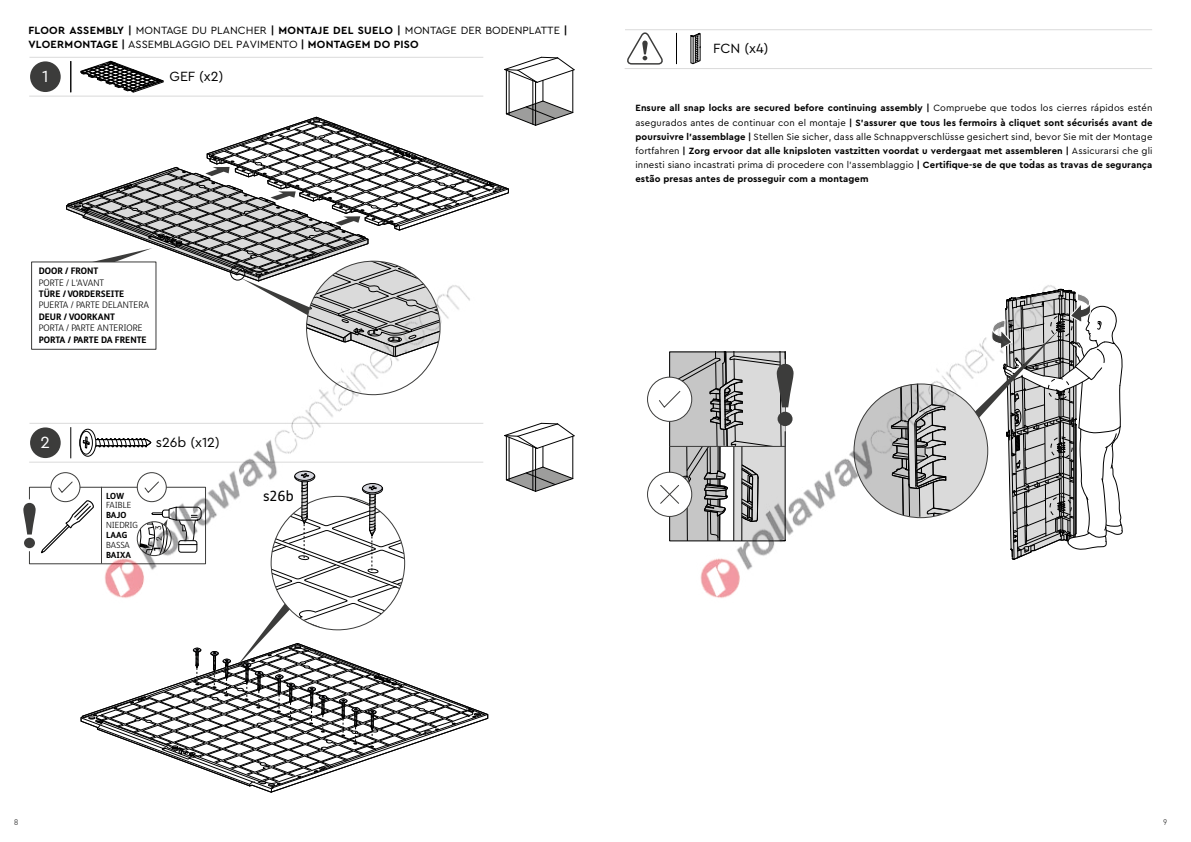
<style>
.page{position:relative;width:1191px;height:842px;background:#fff}
.page>*{position:absolute;margin:0;border:0;box-sizing:border-box;transform-origin:0 0}
.t1{font:17px "Cera Pro";color:#fff}
.t2{font:14.2px "FS Me Pro";color:#000}
.t3{font:14px "Cera Pro";color:#000}
.t4{font:11px "Cera Pro";color:#000}
.t5{font:700 11px "Cera PRO";letter-spacing:.025em;color:#000}
.t6{font:700 9.5px/14.2px "Cera PRO";letter-spacing:.01em;color:#000}
.t7{font:9.5px "Cera Pro";letter-spacing:.01em;color:#000}
.t8{font:700 9px "FS Me Pro";color:#000}
.t9{font:300 9px "FS Me Pro";color:#000}
.t10{font:300 8.5px "FS Me Pro";color:#000}
.t11{font:700 8.5px "FS Me Pro";color:#000}
.t12{font:8.5px "Cera Pro";color:#000}
.t13{font:300 8px "DIN";color:#000}
.s1{font-family:"Cera PRO";font-weight:700}
.s2{font-family:"Cera Pro";font-weight:400}
.s3{font-family:"Cera PRO";font-weight:700;font-size:10.7px}
</style>
<div class="page">
<svg style="left:23px;top:57px;width:551px;height:735px"></svg>
<svg style="left:690px;top:33px;width:10px;height:31px"></svg>
<svg style="left:627px;top:32px;width:36px;height:33px"></svg>
<hr style="left:676px;top:33px;width:1px;height:31px;background:#000">
<hr style="left:624px;top:68px;width:528px;height:1px;background:#dadada">
<hr style="left:625px;top:29px;width:527px;height:1px;background:#dadada">
<img style="left:43px;top:281px;width:498px;height:491px">
<img style="left:647px;top:285px;width:476px;height:313px">
<p class="t4" style="left:28px;top:23px;width:540px"><span class="s1">FLOOR ASSEMBLY |</span> MONTAGE DU PLANCHER <span class="s1">| MONTAJE DEL SUELO |</span> MONTAGE DER BODENPLATTE <span class="s1">|</span></p>
<p class="t5" style="left:28px;top:37px;width:392px">VLOERMONTAGE | <span class="s2">ASSEMBLAGGIO DEL PAVIMENTO</span> | MONTAGEM DO PISO</p>
<h3 class="t3" style="left:170px;top:67px;width:55px">GEF (x2)</h3>
<h1 class="t1" style="left:42px;top:65px;width:8px">1</h1>
<p class="t8" style="left:39px;top:264px;width:61px">DOOR / FRONT</p>
<p class="t9" style="left:39px;top:276px;width:67px">PORTE / L'AVANT</p>
<p class="t8" style="left:39px;top:287px;width:87px">TÜRE / VORDERSEITE</p>
<p class="t9" style="left:39px;top:299px;width:112px">PUERTA / PARTE DELANTERA</p>
<p class="t8" style="left:39px;top:310px;width:78px">DEUR / VOORKANT</p>
<p class="t9" style="left:39px;top:322px;width:105px">PORTA / PARTE ANTERIORE</p>
<p class="t8" style="left:39px;top:332px;width:109px">PORTA / PARTE DA FRENTE</p>
<h1 class="t1" style="left:41px;top:431px;width:11px">2</h1>
<h3 class="t3" style="left:156px;top:433px;width:66px">s26b (x12)</h3>
<p class="t11" style="left:106px;top:489px;width:20px">LOW</p>
<p class="t10" style="left:106px;top:500px;width:27px">FAIBLE</p>
<p class="t11" style="left:106px;top:509px;width:22px">BAJO</p>
<p class="t10" style="left:106px;top:519px;width:34px">NIEDRIG</p>
<p class="t11" style="left:106px;top:529px;width:23px">LAAG</p>
<p class="t10" style="left:106px;top:539px;width:25px">BASSA</p>
<p class="t11" style="left:106px;top:548px;width:26px">BAIXA</p>
<p class="t12" style="left:153px;top:551px;width:28px;rotate:-90deg"><span class="s3">1</span>23</p>
<h2 class="t2" style="left:263px;top:487px;width:32px">s26b</h2>
<h3 class="t3" style="left:713px;top:39px;width:57px">FCN (x4)</h3>
<p class="t6" style="left:635px;top:101px;width:518px">Ensure all snap locks are secured before continuing assembly | <span class="s2">Compruebe que todos los cierres rápidos estén asegurados antes de continuar con el montaje</span> | S’assurer que tous les fermoirs à cliquet sont sécurisés avant de</p>
<p class="t7" style="left:635px;top:130px;width:518px"><span class="s1">poursuivre l'assemblage |</span> Stellen Sie sicher, dass alle Schnappverschlüsse gesichert sind, bevor Sie mit der Montage</p>
<p class="t6" style="left:635px;top:143px;width:518px"><span class="s2">fortfahren</span> | Zorg ervoor dat alle knipsloten vastzitten voordat u verdergaat met assembleren | <span class="s2">Assicurarsi che gli</span></p>
<p class="t7" style="left:635px;top:159px;width:518px">innesti siano incastrati prima di procedere con l’assemblaggio <span class="s1">| Certifique-se de que todas as travas de segurança</span></p>
<p class="t6" style="left:635px;top:172px;width:234px">estão presas antes de prosseguir com a montagem</p>
<p class="t13" style="left:14px;top:817px;width:6px">8</p>
<p class="t13" style="left:1163px;top:817px;width:6px">9</p>
</div>
